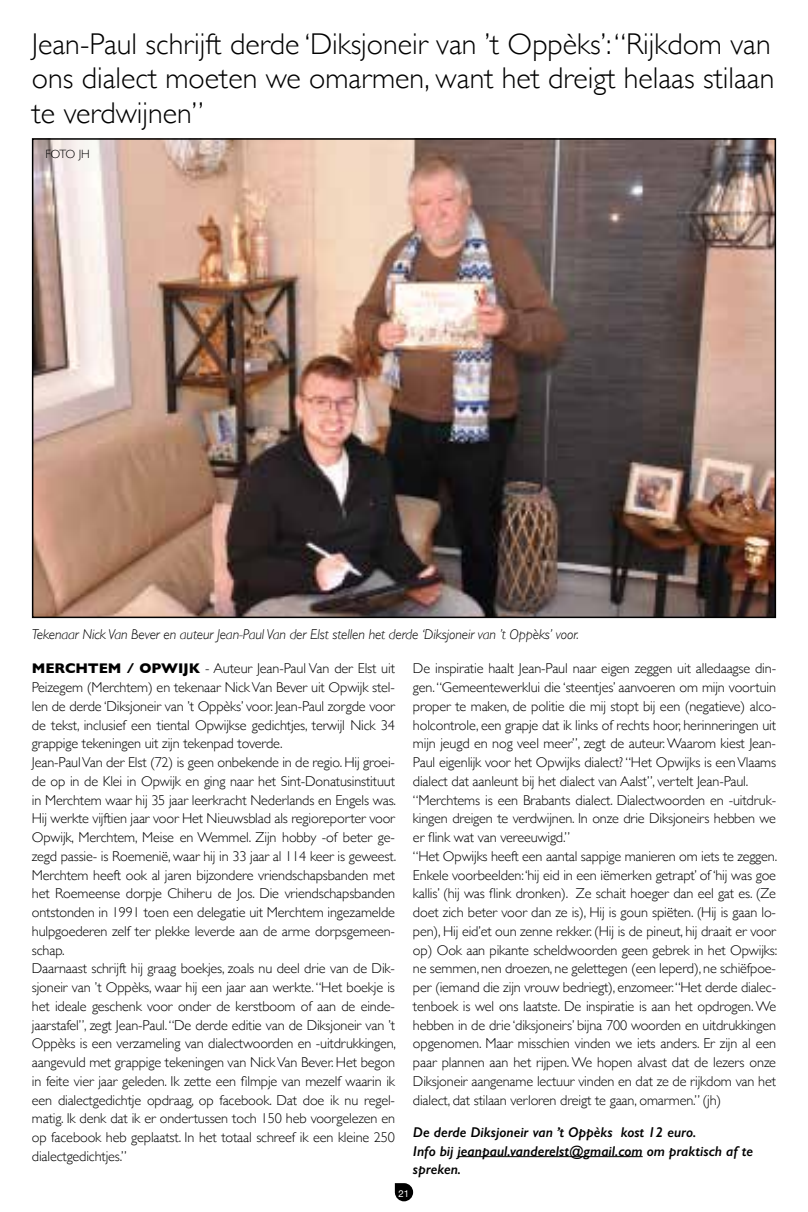
<style>
.page{position:relative;width:808px;height:1212px;background:#fff}
.page>*{position:absolute;margin:0;border:0;box-sizing:border-box;transform-origin:0 0}
.t1{font:300 30px/34.5px "Gill Sans";color:#000}
.t2{font:300 14.25px/18.8px "Gill Sans";letter-spacing:-.01em;color:#000}
.t3{font:italic 600 14.25px/18.8px "Gill Sans";color:#000}
.t4{font:italic 300 14.25px "Gill Sans";letter-spacing:-.01em;color:#000}
.t5{font:300 12px "Gill Sans";letter-spacing:-.035em;color:#000}
.t6{font:9.6px "Helvetica Neue";color:#fff}
.s1{font-weight:700}
</style>
<div class="page">
<svg style="left:395px;top:1183px;width:18px;height:18px"></svg>
<hr style="left:457px;top:1156px;width:186px;height:1px;background:#000">
<img style="left:35px;top:141px;width:738px;height:474px">
<div style="left:32px;top:138px;width:744px;height:480px;border:2px solid #000"></div>
<h1 class="t1" style="left:32px;top:25px;width:744px">Jean-Paul schrijft derde ‘Diksjoneir van ’t Oppèks’: “Rijkdom van ons dialect moeten we omarmen, want het dreigt helaas stilaan te verdwijnen”</h1>
<p class="t5" style="left:45px;top:145px;width:46px">FOTO JH</p>
<p class="t4" style="left:32px;top:626px;width:548px">Tekenaar Nick Van Bever en auteur Jean-Paul Van der Elst stellen het derde ‘Diksjoneir van ’t Oppèks’ voor.</p>
<p class="t2" style="left:32px;top:658px;width:366px"><span class="s1">MERCHTEM / OPWIJK</span> - Auteur Jean-Paul Van der Elst uit Peizegem (Merchtem) en tekenaar Nick Van Bever uit Opwijk stel&shy;len de derde ‘Diksjoneir van ’t Oppèks’ voor. Jean-Paul zorgde voor de tekst, inclusief een tiental Opwijkse gedichtjes, terwijl Nick 34 grappige tekeningen uit zijn tekenpad toverde.<br>Jean-Paul Van der Elst (72) is geen onbekende in de regio. Hij groei&shy;de op in de Klei in Opwijk en ging naar het Sint-Donatusinstituut in Merchtem waar hij 35 jaar leerkracht Nederlands en Engels was.<br>Hij werkte vijftien jaar voor Het Nieuwsblad als regioreporter voor Opwijk, Merchtem, Meise en Wemmel. Zijn hobby -of beter ge&shy;zegd passie- is Roemenië, waar hij in 33 jaar al 114 keer is geweest.<br>Merchtem heeft ook al jaren bijzondere vriendschapsbanden met het Roemeense dorpje Chiheru de Jos. Die vriendschapsbanden ontstonden in 1991 toen een delegatie uit Merchtem ingezamelde hulpgoederen zelf ter plekke leverde aan de arme dorpsgemeen&shy;schap.<br>Daarnaast schrijft hij graag boekjes, zoals nu deel drie van de Dik&shy;sjoneir van ’t Oppèks, waar hij een jaar aan werkte. “Het boekje is het ideale geschenk voor onder de kerstboom of aan de einde&shy;jaarstafel”, zegt Jean-Paul. “De derde editie van de Diksjoneir van ’t Oppèks is een verzameling van dialectwoorden en -uitdrukkingen, aangevuld met grappige tekeningen van Nick Van Bever. Het begon in feite vier jaar geleden. Ik zette een filmpje van mezelf waarin ik een dialectgedichtje opdraag, op facebook. Dat doe ik nu regel&shy;matig. Ik denk dat ik er ondertussen toch 150 heb voorgelezen en op facebook heb geplaatst. In het totaal schreef ik een kleine 250 dialectgedichtjes.”</p>
<p class="t2" style="left:413px;top:658px;width:366px">De inspiratie haalt Jean-Paul naar eigen zeggen uit alledaagse din&shy;gen. “Gemeentewerklui die ‘steentjes’ aanvoeren om mijn voortuin proper te maken, de politie die mij stopt bij een (negatieve) alco&shy;holcontrole, een grapje dat ik links of rechts hoor, herinneringen uit mijn jeugd en nog veel meer”, zegt de auteur. Waarom kiest Jean-Paul eigenlijk voor het Opwijks dialect? “Het Opwijks is een Vlaams dialect dat aanleunt bij het dialect van Aalst”, vertelt Jean-Paul. “Merchtems is een Brabants dialect. Dialectwoorden en -uitdruk&shy;kingen dreigen te verdwijnen. In onze drie Diksjoneirs hebben we er flink wat van vereeuwigd.”<br>“Het Opwijks heeft een aantal sappige manieren om iets te zeggen.<br>Enkele voorbeelden: ‘hij eid in een iëmerken getrapt’ of ‘hij was goe kallis’ (hij was flink dronken). Ze schait hoeger dan eel gat es. (Ze doet zich beter voor dan ze is), Hij is goun spiëten. (Hij is gaan lo&shy;pen), Hij eid’et oun zenne rekker. (Hij is de pineut, hij draait er voor op) Ook aan pikante scheldwoorden geen gebrek in het Opwijks: ne semmen, nen droezen, ne gelettegen (een leperd), ne schiëfpoe&shy;per (iemand die zijn vrouw bedriegt), enzomeer. “Het derde dialec&shy;tenboek is wel ons laatste. De inspiratie is aan het opdrogen. We hebben in de drie ‘diksjoneirs’ bijna 700 woorden en uitdrukkingen opgenomen. Maar misschien vinden we iets anders. Er zijn al een paar plannen aan het rijpen. We hopen alvast dat de lezers onze Diksjoneir aangename lectuur vinden en dat ze de rijkdom van het dialect, dat stilaan verloren dreigt te gaan, omarmen.” (jh)</p>
<p class="t3" style="left:413px;top:1122px;width:342px">De derde Diksjoneir van ’t Oppèks kost 12 euro.<br>Info bij jeanpaul.vanderelst@gmail.com om praktisch af te spreken.</p>
<p class="t6" style="left:399px;top:1186px;width:12px">21</p>
</div>
